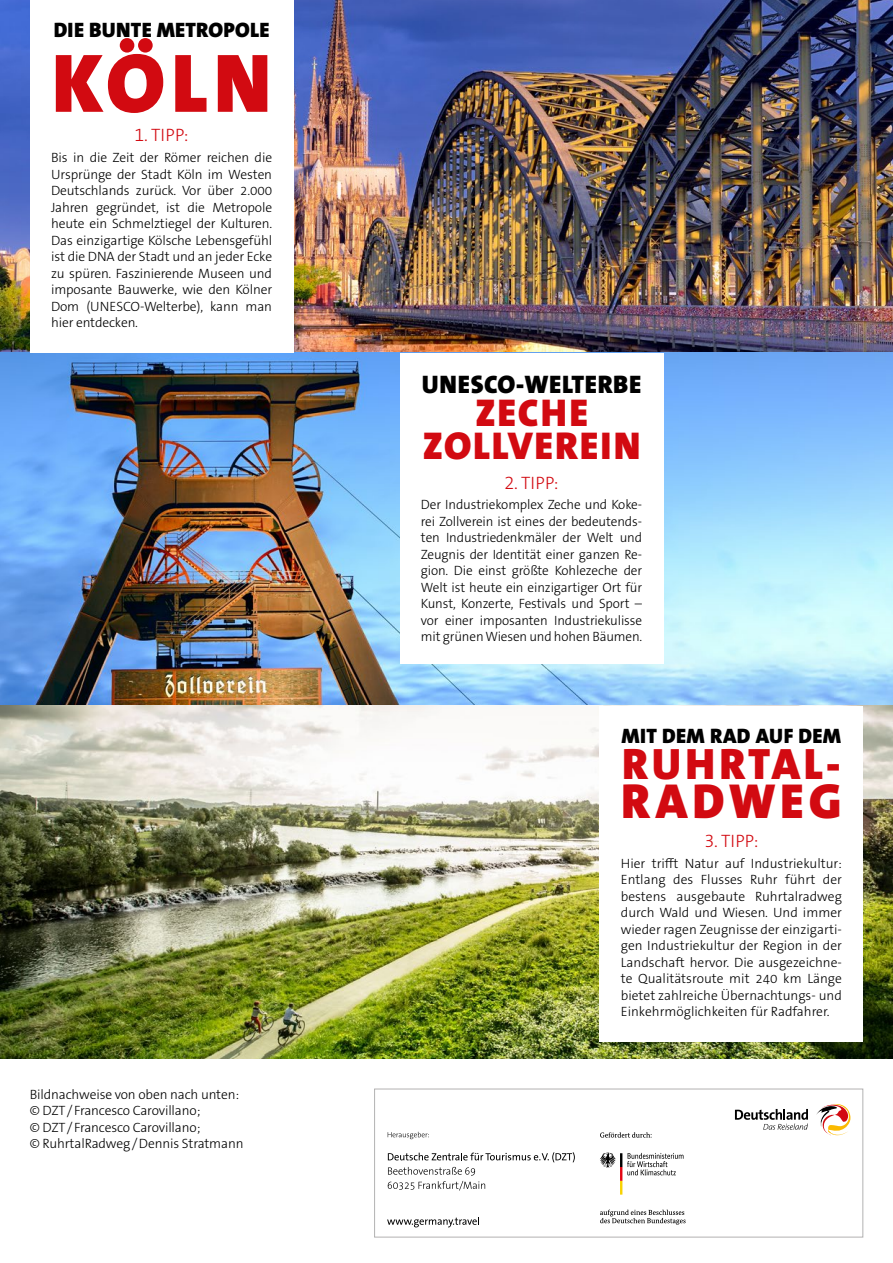
<style>
.page{position:relative;width:893px;height:1263px;background:#fff}
.page>*{position:absolute;margin:0;border:0;box-sizing:border-box;transform-origin:0 0}
.t1{font:900 84px "The Sans LP9";color:#d20a11}
.t2{font:900 49.5px "The Sans LP9";letter-spacing:.095em;color:#d20a11}
.t3{font:900 44.25px "The Sans LP9";letter-spacing:.085em;color:#d20a11}
.t4{font:900 39px/33px "The Sans LP9";letter-spacing:.045em;color:#d20a11;text-align:center}
.t5{font:900 25.5px "The Sans LP9";letter-spacing:.02em;color:#000}
.t6{font:900 21px "The Sans LP9";letter-spacing:.01em;color:#000}
.t7{font:18px "The Sans LP3 Lig";letter-spacing:.005em;color:#d20a11}
.t8{font:13.5px/16.5px "The Sans LP3 Lig";letter-spacing:-.01em;color:#000;text-align:justify}
</style>
<div class="page">
<img style="left:0;top:0;width:893px;height:353px">
<img style="left:0;top:353px;width:893px;height:353px">
<img style="left:0;top:706px;width:893px;height:353px">
<div style="left:30px;top:0;width:263px;height:353px;background:#fff"></div>
<div style="left:400px;top:353px;width:263px;height:310px;background:#fff"></div>
<div style="left:600px;top:706px;width:263px;height:336px;background:#fff"></div>
<div style="left:374px;top:1089px;width:489px;height:148px;border:1px solid #b3b2b2"></div>
<svg style="left:816px;top:1104px;width:34px;height:31px"></svg>
<svg style="left:735px;top:1109px;width:73px;height:21px"></svg>
<svg style="left:600px;top:1132px;width:52px;height:6px"></svg>
<svg style="left:600px;top:1209px;width:86px;height:16px"></svg>
<svg style="left:600px;top:1152px;width:83px;height:42px"></svg>
<svg style="left:387px;top:1217px;width:92px;height:10px"></svg>
<svg style="left:388px;top:1132px;width:41px;height:7px"></svg>
<svg style="left:388px;top:1152px;width:187px;height:23px"></svg>
<svg style="left:388px;top:1181px;width:97px;height:9px"></svg>
<p class="t6" style="left:54px;top:16px;width:217px">DIE BUNTE METROPOLE</p>
<p class="t1" style="left:52px;top:29px;width:221px">KÖLN</p>
<p class="t7" style="left:135px;top:124px;width:56px">1. TIPP:</p>
<p class="t8" style="left:51px;top:149px;width:223px">Bis in die Zeit der Römer reichen die Ursprünge der Stadt Köln im Westen Deutschlands zurück. Vor über 2.000<br>Jahren gegründet, ist die Metropole heute ein Schmelztiegel der Kulturen.<br>Das einzigartige Kölsche Lebensgefühl ist die DNA der Stadt und an jeder Ecke zu spüren. Faszinierende Museen und imposante Bauwerke, wie den Kölner Dom (UNESCO-Welterbe), kann man hier entdecken.</p>
<p class="t8" style="left:30px;top:1086px;width:215px;text-align:left">Bildnachweise von oben nach unten: © DZT/Francesco Carovillano;<br>© DZT/Francesco Carovillano;<br>© RuhrtalRadweg/Dennis Stratmann</p>
<p class="t5" style="left:422px;top:368px;width:221px">UNESCO-WELTERBE</p>
<p class="t4" style="left:422px;top:397px;width:220px">ZECHE<br>ZOLLVEREIN</p>
<p class="t7" style="left:504px;top:471px;width:56px">2. TIPP:</p>
<p class="t8" style="left:421px;top:497px;width:223px">Der Industriekomplex Zeche und Koke&shy;rei Zollverein ist eines der bedeutends&shy;ten Industriedenkmäler der Welt und Zeugnis der Identität einer ganzen Re&shy;gion. Die einst größte Kohlezeche der Welt ist heute ein einzigartiger Ort für Kunst, Konzerte, Festivals und Sport – vor einer imposanten Industriekulisse mit grünen Wiesen und hohen Bäumen.</p>
<p class="t6" style="left:622px;top:722px;width:221px">MIT DEM RAD AUF DEM</p>
<p class="t3" style="left:622px;top:735px;width:220px">RUHRTAL-</p>
<p class="t2" style="left:621px;top:769px;width:222px">RADWEG</p>
<p class="t7" style="left:704px;top:829px;width:56px">3. TIPP:</p>
<p class="t8" style="left:621px;top:855px;width:223px">Hier trifft Natur auf Industriekultur:<br>Entlang des Flusses Ruhr führt der bestens ausgebaute Ruhrtalradweg durch Wald und Wiesen. Und immer wieder ragen Zeugnisse der einzigarti&shy;gen Industriekultur der Region in der Landschaft hervor. Die ausgezeichne&shy;te Qualitätsroute mit 240 km Länge bietet zahlreiche Übernachtungs- und Einkehrmöglichkeiten für Radfahrer.</p>
</div>
